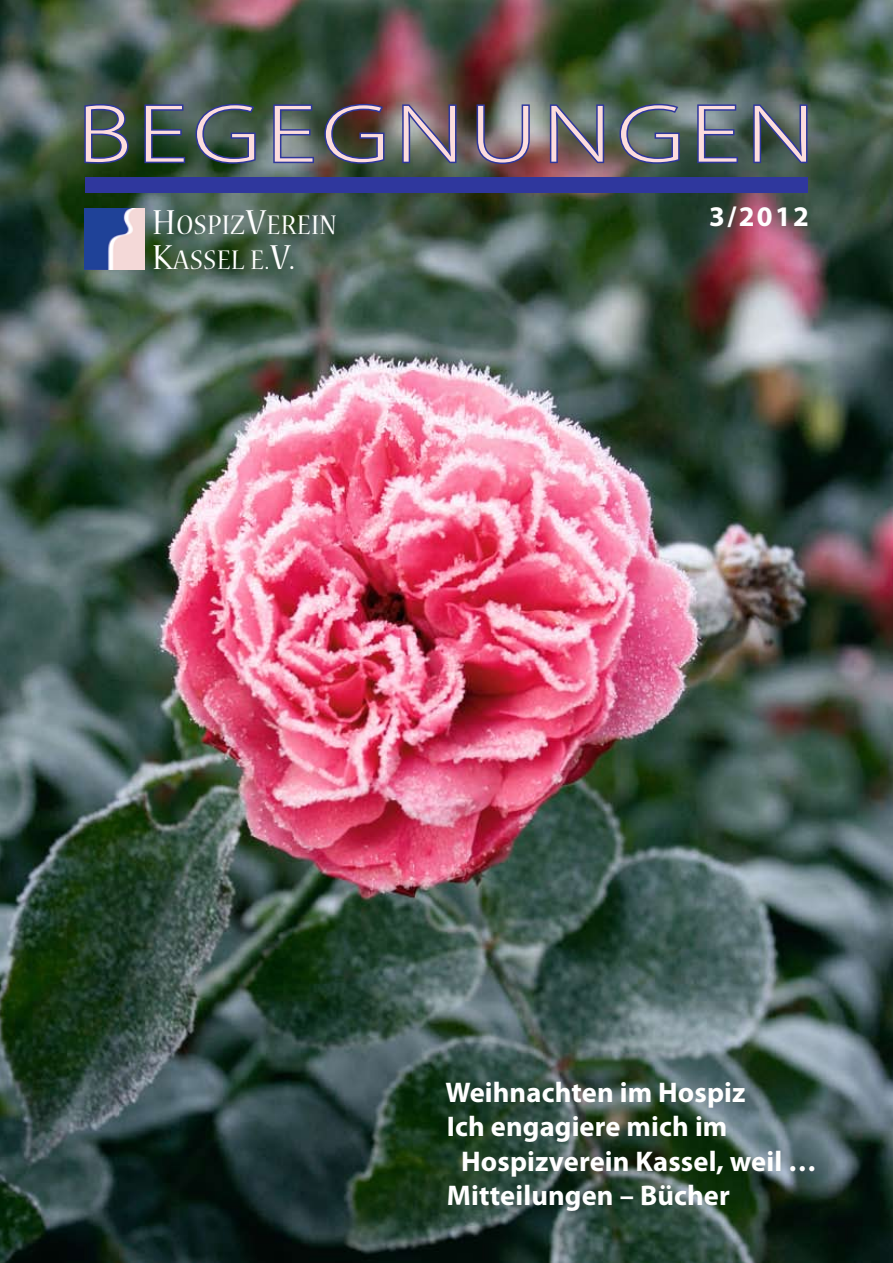
<style>
.page{position:relative;width:893px;height:1263px;background:#fff}
.page>*{position:absolute;margin:0;border:0;box-sizing:border-box;transform-origin:0 0}
.t1{font:300 82.65px "Myriad Pro";letter-spacing:.05em;color:#fddddd;scale:1.31 1}
.t2{font:30px "Nueva Std";letter-spacing:.03em;color:#fff;scale:.92 1}
.t3{font:700 28.5px "Myriad Pro";letter-spacing:.005em;color:#fff}
.s1{font-size:38.55px}
</style>
<div class="page">
<img style="left:0;top:0;width:893px;height:1263px">
<div style="left:85px;top:177px;width:723px;height:16px;background:#2f379d"></div>
<img style="left:85px;top:208px;width:59px;height:62px">
<svg style="left:83px;top:102px;width:47px;height:63px;background:#34465b"></svg>
<svg style="left:143px;top:103px;width:44px;height:62px;background:#2c4355"></svg>
<svg style="left:194px;top:102px;width:63px;height:63px;background:#384c5b"></svg>
<svg style="left:272px;top:103px;width:44px;height:62px;background:#576382"></svg>
<svg style="left:323px;top:102px;width:63px;height:63px;background:#3f3a4b"></svg>
<svg style="left:401px;top:102px;width:57px;height:64px;background:#63607a"></svg>
<svg style="left:475px;top:103px;width:56px;height:63px;background:#706880"></svg>
<svg style="left:548px;top:102px;width:58px;height:64px;background:#5b5a72"></svg>
<svg style="left:618px;top:102px;width:63px;height:63px;background:#4c5c6e"></svg>
<svg style="left:696px;top:103px;width:43px;height:62px;background:#4a5a7b"></svg>
<svg style="left:752px;top:102px;width:57px;height:64px;background:#44536b"></svg>
<h1 class="t1" style="left:77px;top:89px;width:565px">BEGEGNUNGEN</h1>
<p class="t2" style="left:152px;top:211px;width:201px"><span class="s1">H</span>OSPIZ<span class="s1">V</span>EREIN</p>
<p class="t3" style="left:709px;top:198px;width:101px">3/2012</p>
<p class="t2" style="left:152px;top:246px;width:156px"><span class="s1">K</span>ASSEL E.<span class="s1">V.</span></p>
<p class="t3" style="left:445px;top:1074px;width:302px">Weihnachten im Hospiz</p>
<p class="t3" style="left:447px;top:1108px;width:282px">Ich engagiere mich im</p>
<p class="t3" style="left:461px;top:1142px;width:357px">Hospizverein Kassel, weil …</p>
<p class="t3" style="left:447px;top:1176px;width:285px">Mitteilungen – Bücher</p>
</div>
